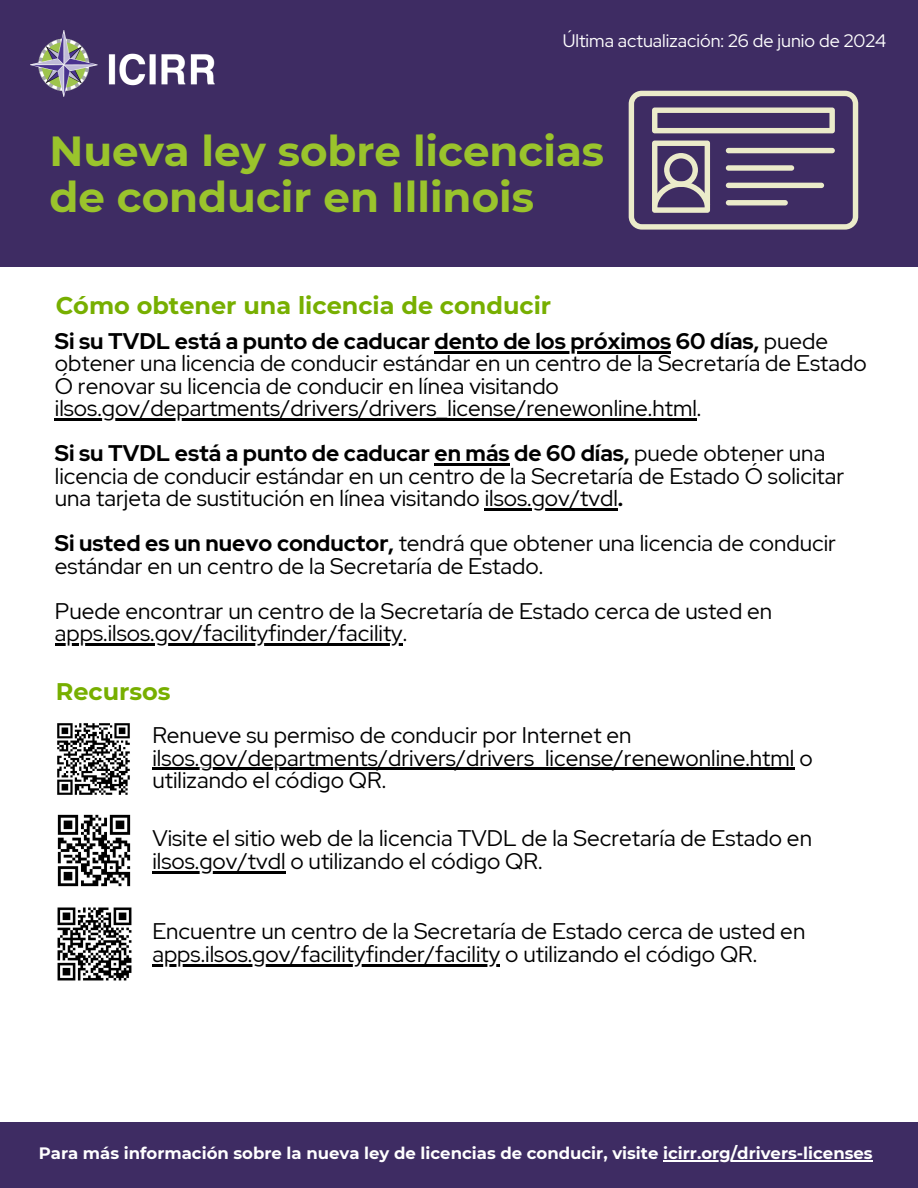
<style>
.page{position:relative;width:918px;height:1188px;background:#fff}
.page>*{position:absolute;margin:0;border:0;box-sizing:border-box;transform-origin:0 0}
.t1{font:700 42px/46.2px "Montserrat";color:#9ac42c}
.t2{font:700 24px "Montserrat";color:#77af00}
.t3{font:22.5px/22.5px "Red Hat Display";color:#000}
.t4{font:700 22.5px "Red Hat Display";color:#000}
.t5{font:18px "Red Hat Display";color:#fff}
.t6{font:700 16.5px "Montserrat";color:#fff}
.s1{font-weight:400}
.s2{font-weight:700}
</style>
<div class="page">
<div style="left:0;top:0;width:918px;height:267px;background:#3e2c63"></div>
<img style="left:30px;top:31px;width:185px;height:65px">
<div style="left:0;top:1122px;width:918px;height:66px;background:#3e2c63"></div>
<svg style="left:629px;top:91px;width:229px;height:138px"></svg>
<hr style="left:663px;top:1160px;width:210px;height:1px;background:#fff">
<img style="left:57px;top:814px;width:74px;height:73px">
<img style="left:57px;top:907px;width:75px;height:74px">
<hr style="left:434px;top:351px;width:237px;height:2px;background:#000">
<hr style="left:55px;top:419px;width:642px;height:2px;background:#000">
<hr style="left:434px;top:464px;width:76px;height:2px;background:#000">
<hr style="left:485px;top:509px;width:133px;height:2px;background:#000">
<hr style="left:55px;top:644px;width:348px;height:2px;background:#000">
<hr style="left:152px;top:871px;width:134px;height:2px;background:#000">
<hr style="left:152px;top:964px;width:348px;height:2px;background:#000">
<hr style="left:152px;top:768px;width:642px;height:2px;background:#000">
<img style="left:57px;top:723px;width:73px;height:72px">
<h2 class="t5" style="left:563px;top:29px;width:325px">Última actualización: 26 de junio de 2024</h2>
<p class="t1" style="left:49px;top:128px;width:556px">Nueva ley sobre licencias de conducir en Illinois</p>
<h3 class="t2" style="left:56px;top:291px;width:497px">Cómo obtener una licencia de conducir</h3>
<h3 class="t4" style="left:55px;top:326px;width:775px">Si su TVDL está a punto de caducar dento de los próximos 60 días, <span class="s1">puede</span></h3>
<h2 class="t3" style="left:55px;top:352px;width:813px">obtener una licencia de conducir estándar en un centro de la Secretaría de Estado<br>Ó renovar su licencia de conducir en línea visitando</h2>
<p class="t3" style="left:55px;top:386px;width:772px;line-height:45px">ilsos.gov/departments/drivers/drivers_license/renewonline.html.<br><span class="s2">Si su TVDL está a punto de caducar en más de 60 días,</span> puede obtener una</p>
<p class="t3" style="left:55px;top:465px;width:791px">licencia de conducir estándar en un centro de la Secretaría de Estado Ó solicitar una tarjeta de sustitución en línea visitando ilsos.gov/tvdl<span class="s2">.</span></p>
<h3 class="t3" style="left:55px;top:532px;width:783px"><span class="s2">Si usted es un nuevo conductor,</span> tendrá que obtener una licencia de conducir estándar en un centro de la Secretaría de Estado.</h3>
<h3 class="t3" style="left:55px;top:600px;width:719px">Puede encontrar un centro de la Secretaría de Estado cerca de usted en</h3>
<p class="t3" style="left:55px;top:622px;width:354px">apps.ilsos.gov/facilityfinder/facility.</p>
<h3 class="t2" style="left:56px;top:677px;width:116px">Recursos</h3>
<p class="t3" style="left:152px;top:724px;width:662px">Renueve su permiso de conducir por Internet en ilsos.gov/departments/drivers/drivers_license/renewonline.html o utilizando el código QR.</p>
<p class="t3" style="left:152px;top:827px;width:661px">Visite el sitio web de la licencia TVDL de la Secretaría de Estado en</p>
<h3 class="t3" style="left:152px;top:850px;width:392px">ilsos.gov/tvdl o utilizando el código QR.</h3>
<h4 class="t3" style="left:152px;top:920px;width:655px">Encuentre un centro de la Secretaría de Estado cerca de usted en apps.ilsos.gov/facilityfinder/facility o utilizando el código QR.</h4>
<p class="t6" style="left:39px;top:1143px;width:835px">Para más información sobre la nueva ley de licencias de conducir, visite icirr.org/drivers-licenses</p>
</div>
